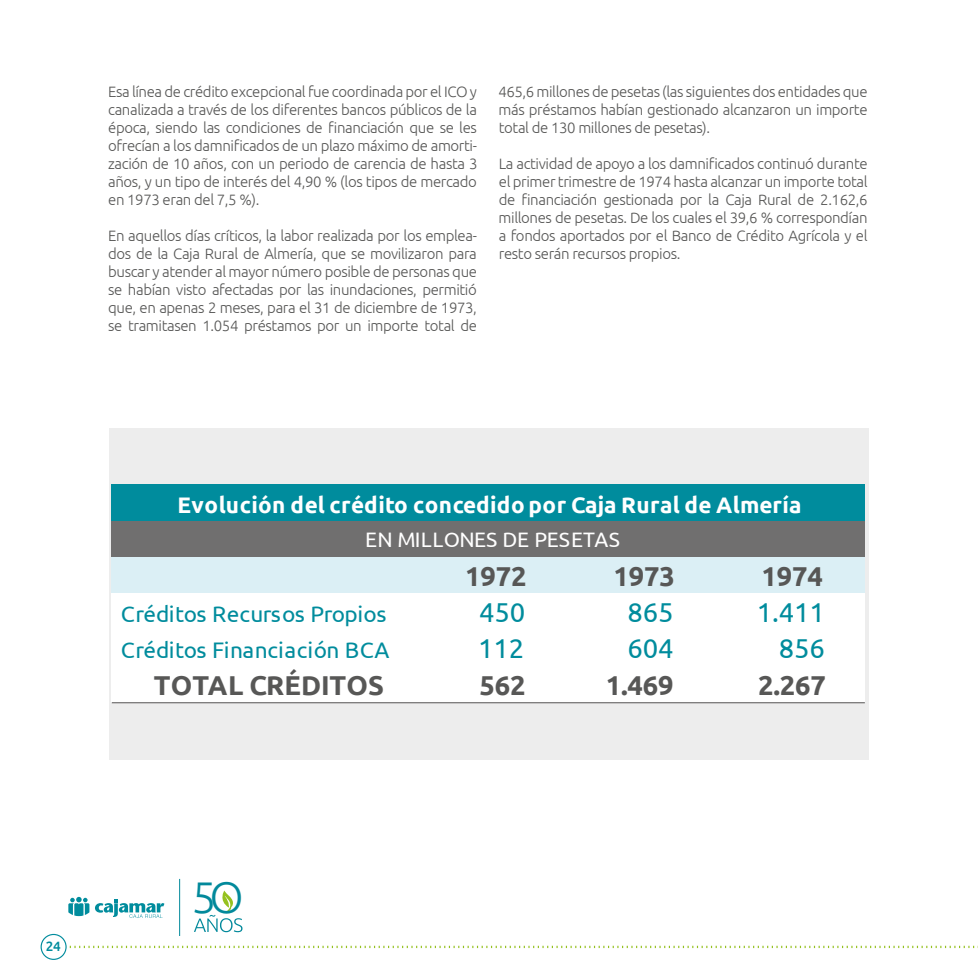
<style>
.page{position:relative;width:978px;height:978px;background:#fff}
.page>*{position:absolute;margin:0;border:0;box-sizing:border-box;transform-origin:0 0}
.t1{font:300 44.25px "Ubuntu";color:#02899b}
.t2{font:700 27.3px "Ubuntu";letter-spacing:-.005em;color:#575756}
.t3{font:27.3px "Ubuntu";letter-spacing:-.005em;color:#008c9d}
.t4{font:700 22.5px "Ubuntu";letter-spacing:.02em;color:#fff}
.t5{font:22.5px "Ubuntu";letter-spacing:-.025em;color:#008c9d}
.t6{font:22.5px "Ubuntu";letter-spacing:.015em;color:#008c9d}
.t7{font:20.85px "Ubuntu";color:#fff}
.t8{font:300 15px/18px "Ubuntu";letter-spacing:-.025em;color:#575756;text-align:justify}
.t9{font:500 13.5px "Ubuntu";color:#008c9d}
</style>
<div class="page">
<div style="left:109px;top:428px;width:759px;height:332px;background:#ededed"></div>
<div style="left:112px;top:485px;width:753px;height:36px;background:#008c9d"></div>
<div style="left:112px;top:521px;width:753px;height:36px;background:#706f6f"></div>
<div style="left:112px;top:557px;width:308px;height:37px;background:#dbeff5"></div>
<div style="left:420px;top:557px;width:148px;height:37px;background:#dbeff5"></div>
<div style="left:568px;top:557px;width:149px;height:37px;background:#dbeff5"></div>
<div style="left:717px;top:557px;width:148px;height:37px;background:#dbeff5"></div>
<div style="left:112px;top:594px;width:308px;height:36px;background:#fff"></div>
<div style="left:420px;top:594px;width:148px;height:36px;background:#fff"></div>
<div style="left:568px;top:594px;width:149px;height:36px;background:#fff"></div>
<div style="left:717px;top:594px;width:148px;height:36px;background:#fff"></div>
<div style="left:112px;top:630px;width:308px;height:36px;background:#fff"></div>
<div style="left:420px;top:630px;width:148px;height:36px;background:#fff"></div>
<div style="left:568px;top:630px;width:149px;height:36px;background:#fff"></div>
<div style="left:717px;top:630px;width:148px;height:36px;background:#fff"></div>
<div style="left:112px;top:666px;width:308px;height:37px;background:#fff"></div>
<div style="left:420px;top:666px;width:148px;height:37px;background:#fff"></div>
<div style="left:568px;top:666px;width:149px;height:37px;background:#fff"></div>
<div style="left:717px;top:666px;width:148px;height:37px;background:#fff"></div>
<hr style="left:112px;top:702px;width:753px;height:1px;background:#706f6f">
<svg style="left:69px;top:946px;width:909px;height:2px"></svg>
<div style="left:41px;top:934px;width:26px;height:26px;border:1px solid #008c9d;border-radius:50%"></div>
<svg style="left:194px;top:891px;width:48px;height:41px"></svg>
<svg style="left:68px;top:897px;width:21px;height:19px"></svg>
<svg style="left:95px;top:899px;width:69px;height:19px"></svg>
<p class="t8" style="left:108px;top:82px;width:371px">Esa línea de crédito excepcional fue coordinada por el ICO y canalizada a través de los diferentes bancos públicos de la época, siendo las condiciones de financiación que se les ofrecían a los damnificados de un plazo máximo de amorti&shy;zación de 10 años, con un periodo de carencia de hasta 3 años, y un tipo de interés del 4,90 % (los tipos de mercado en 1973 eran del 7,5 %).</p>
<p class="t8" style="left:108px;top:226px;width:370px">En aquellos días críticos, la labor realizada por los emplea&shy;dos de la Caja Rural de Almería, que se movilizaron para buscar y atender al mayor número posible de personas que se habían visto afectadas por las inundaciones, permitió que, en apenas 2 meses, para el 31 de diciembre de 1973, se tramitasen 1.054 préstamos por un importe total de</p>
<p class="t8" style="left:498px;top:82px;width:371px">465,6 millones de pesetas (las siguientes dos entidades que más préstamos habían gestionado alcanzaron un importe total de 130 millones de pesetas).</p>
<p class="t8" style="left:499px;top:154px;width:371px">La actividad de apoyo a los damnificados continuó durante el primer trimestre de 1974 hasta alcanzar un importe total de financiación gestionada por la Caja Rural de 2.162,6 millones de pesetas. De los cuales el 39,6 % correspondían a fondos aportados por el Banco de Crédito Agrícola y el resto serán recursos propios.</p>
<h3 class="t4" style="left:178px;top:491px;width:625px">Evolución del crédito concedido por Caja Rural de Almería</h3>
<h3 class="t7" style="left:365px;top:527px;width:256px">EN MILLONES DE PESETAS</h3>
<h2 class="t2" style="left:465px;top:559px;width:63px">1972</h2>
<h2 class="t2" style="left:613px;top:559px;width:63px">1973</h2>
<h2 class="t2" style="left:762px;top:559px;width:63px">1974</h2>
<h3 class="t5" style="left:121px;top:600px;width:267px">Créditos Recursos Propios</h3>
<h2 class="t3" style="left:479px;top:596px;width:48px">450</h2>
<h2 class="t3" style="left:627px;top:596px;width:48px">865</h2>
<h2 class="t3" style="left:757px;top:596px;width:70px">1.411</h2>
<h3 class="t6" style="left:121px;top:637px;width:270px">Créditos Financiación BCA</h3>
<h2 class="t3" style="left:478px;top:632px;width:48px">112</h2>
<h2 class="t3" style="left:627px;top:632px;width:48px">604</h2>
<h2 class="t3" style="left:779px;top:632px;width:48px">856</h2>
<h2 class="t2" style="left:154px;top:668px;width:232px">TOTAL CRÉDITOS</h2>
<h2 class="t2" style="left:479px;top:668px;width:48px">562</h2>
<h2 class="t2" style="left:606px;top:668px;width:69px">1.469</h2>
<h2 class="t2" style="left:758px;top:668px;width:69px">2.267</h2>
<p class="t9" style="left:46px;top:938px;width:16px">24</p>
<h1 class="t1" style="left:191px;top:870px;width:54px">5O</h1>
</div>
